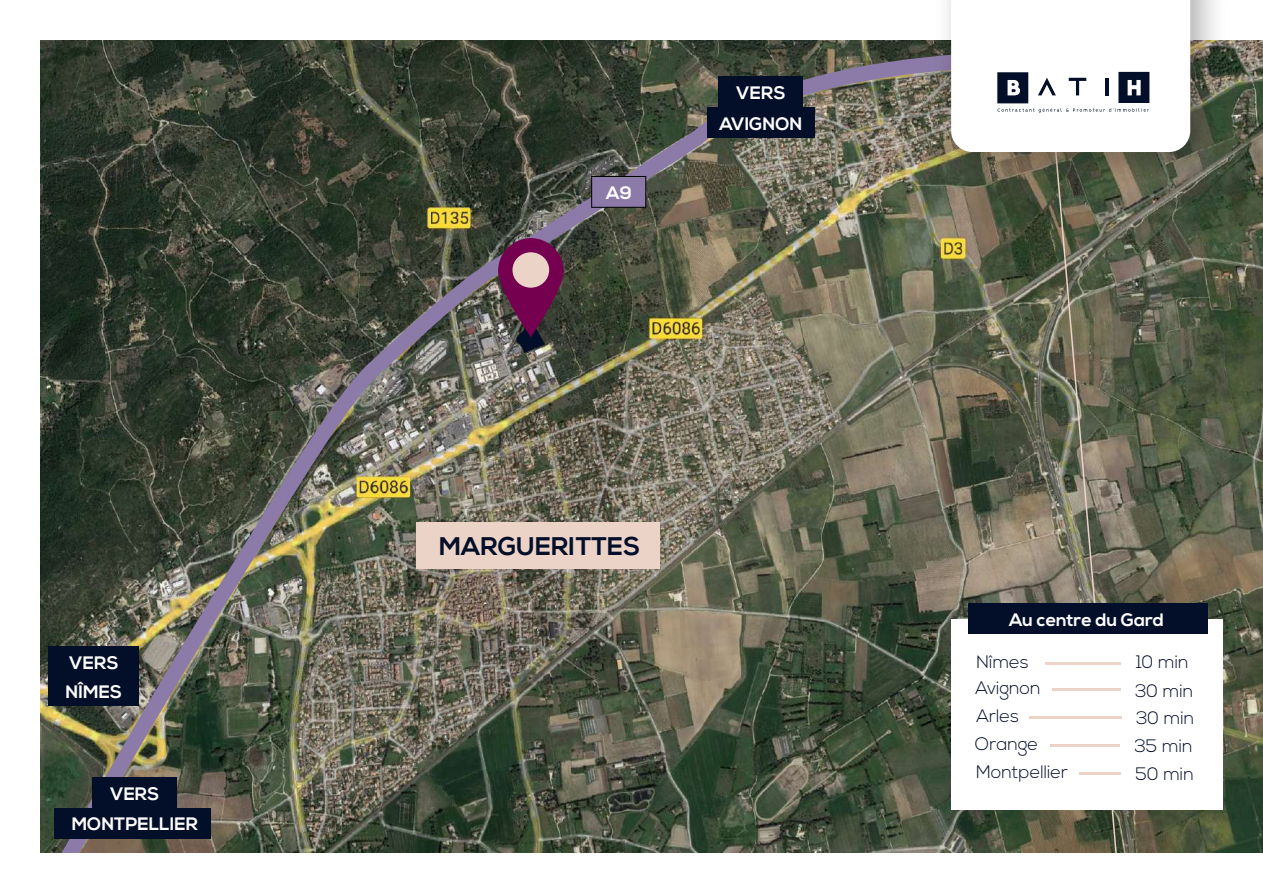
<style>
.page{position:relative;width:1263px;height:893px;background:#fff}
.page>*{position:absolute;margin:0;border:0;box-sizing:border-box;transform-origin:0 0}
.t1{font:700 25.5px "Nexa";color:#030e29}
.t2{font:300 18px "Nexa";color:#030e29}
.t3{font:700 18px "Nexa";color:#fff}
</style>
<div class="page">
<img style="left:40px;top:40px;width:1223px;height:813px">
<svg style="left:1033px;top:191px;width:102px;height:662px;background:#6d6b58"></svg>
<img style="left:51px;top:46px;width:925px;height:807px">
<div style="left:416px;top:522px;width:244px;height:47px;background:#ebd3c8"></div>
<div style="left:92px;top:777px;width:85px;height:31px;background:#030e29"></div>
<div style="left:718px;top:77px;width:85px;height:30px;background:#030e29"></div>
<div style="left:49px;top:646px;width:90px;height:31px;background:#030e29"></div>
<div style="left:591px;top:176px;width:55px;height:32px;background:#8c7aa8;border:1px solid #000"></div>
<div style="left:54px;top:808px;width:156px;height:31px;background:#030e29"></div>
<div style="left:707px;top:107px;width:108px;height:31px;background:#030e29"></div>
<div style="left:49px;top:675px;width:90px;height:31px;background:#030e29"></div>
<div style="left:933px;top:0;width:296px;height:191px;background:#231f20;opacity:.35"></div>
<svg style="left:951px;top:0;width:239px;height:152px"></svg>
<svg style="left:516px;top:334px;width:29px;height:19px"></svg>
<svg style="left:498px;top:238px;width:66px;height:99px;background:#651549"></svg>
<div style="left:951px;top:619px;width:271px;height:190px;background:#fff"></div>
<div style="left:968px;top:603px;width:239px;height:31px;background:#030e29"></div>
<hr style="left:1045px;top:662px;width:76px;height:2px;background:#ebd3c8">
<hr style="left:1079px;top:772px;width:42px;height:2px;background:#ebd3c8">
<hr style="left:1052px;top:688px;width:68px;height:3px;background:#ebd3c8">
<hr style="left:1050px;top:744px;width:69px;height:3px;background:#ebd3c8">
<hr style="left:1029px;top:716px;width:92px;height:2px;background:#ebd3c8">
<div style="left:512px;top:252px;width:37px;height:36px;background:#ebd3c8;border-radius:50%"></div>
<p class="t3" style="left:69px;top:652px;width:51px">VERS</p>
<p class="t3" style="left:66px;top:681px;width:58px">NÎMES</p>
<p class="t3" style="left:110px;top:783px;width:51px">VERS</p>
<p class="t3" style="left:72px;top:814px;width:128px">MONTPELLIER</p>
<p class="t3" style="left:606px;top:182px;width:27px">A9</p>
<p class="t3" style="left:736px;top:82px;width:51px">VERS</p>
<p class="t3" style="left:719px;top:113px;width:84px">AVIGNON</p>
<h1 class="t1" style="left:439px;top:532px;width:203px">MARGUERITTES</h1>
<p class="t3" style="left:1009px;top:609px;width:156px">Au centre du Gard</p>
<p class="t2" style="left:976px;top:652px;width:54px">Nîmes</p>
<p class="t2" style="left:1136px;top:652px;width:54px">10 min</p>
<p class="t2" style="left:975px;top:678px;width:67px">Avignon</p>
<p class="t2" style="left:1135px;top:680px;width:60px">30 min</p>
<p class="t2" style="left:975px;top:733px;width:65px">Orange</p>
<p class="t2" style="left:1134px;top:736px;width:60px">35 min</p>
<p class="t2" style="left:976px;top:706px;width:44px">Arles</p>
<p class="t2" style="left:1136px;top:707px;width:60px">30 min</p>
<p class="t2" style="left:976px;top:762px;width:94px">Montpellier</p>
<p class="t2" style="left:1135px;top:763px;width:60px">50 min</p>
</div>
